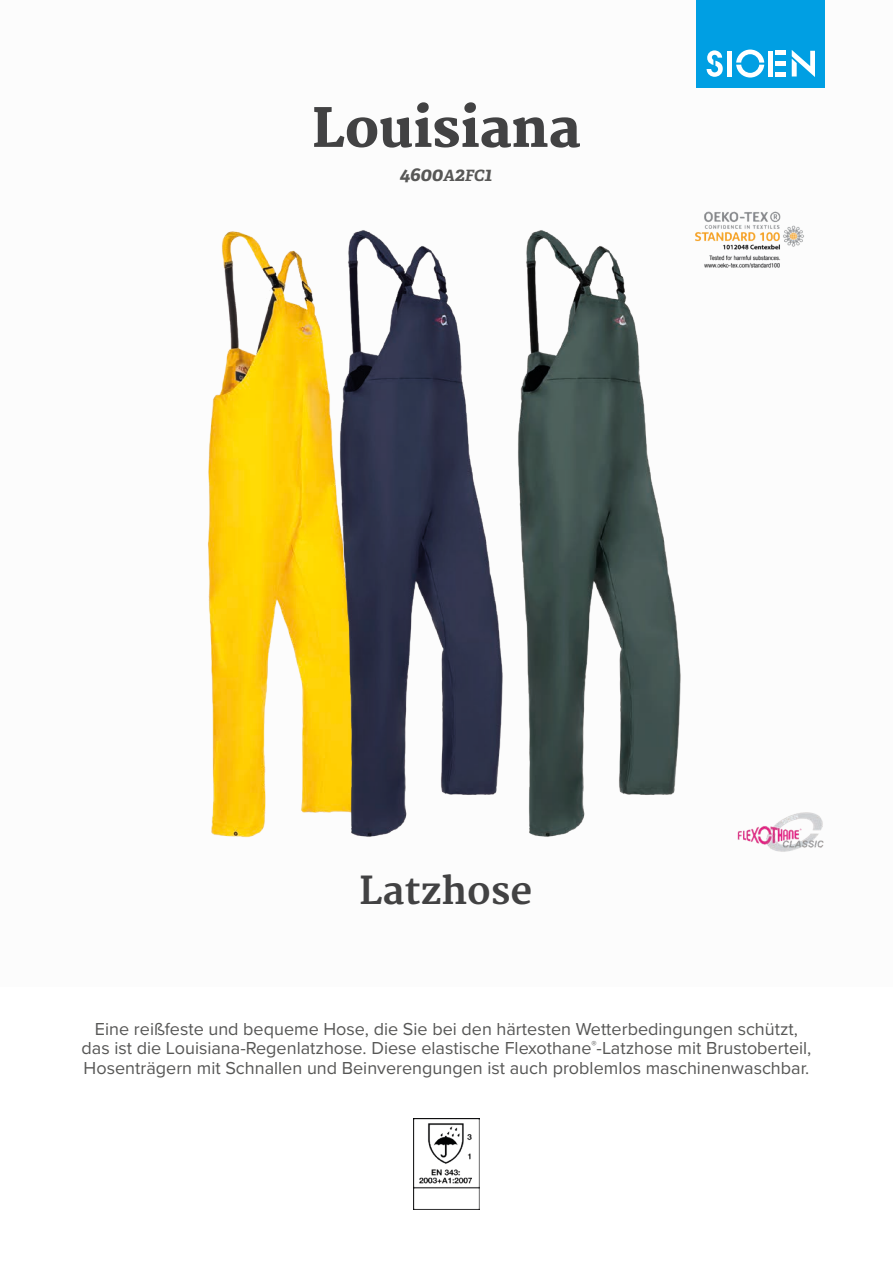
<style>
.page{position:relative;width:893px;height:1263px;background:#fff}
.page>*{position:absolute;margin:0;border:0;box-sizing:border-box;transform-origin:0 0}
.t1{font:800 52.5px "Merriweather";color:#424243}
.t2{font:700 37.5px "Merriweather";color:#424243}
.t3{font:italic 700 19.5px "Adelle PE";color:#575756}
.t4{font:18px/19.5px "Proxima Nova";color:#575756;text-align:center}
.s1{font-size:15.6px}
</style>
<div class="page">
<div style="left:697px;top:0;width:128px;height:88px;background:#009fe3"></div>
<svg style="left:707px;top:50px;width:16px;height:27px"></svg>
<svg style="left:736px;top:50px;width:28px;height:28px"></svg>
<div style="left:727px;top:51px;width:5px;height:26px;background:#fff"></div>
<div style="left:768px;top:51px;width:5px;height:26px;background:#fff"></div>
<div style="left:775px;top:72px;width:11px;height:5px;background:#fff"></div>
<div style="left:775px;top:61px;width:11px;height:5px;background:#fff"></div>
<hr style="left:775px;top:51px;width:11px;height:4px;background:#fff">
<svg style="left:792px;top:50px;width:23px;height:27px"></svg>
<img style="left:413px;top:1118px;width:67px;height:92px">
<img style="left:207px;top:231px;width:150px;height:607px">
<img style="left:357px;top:211px;width:467px;height:641px">
<h1 class="t1" style="left:312px;top:98px;width:270px">Louisiana</h1>
<p class="t3" style="left:400px;top:160px;width:94px">4600<span class="s1">A</span>2<span class="s1">FC</span>1</p>
<h2 class="t2" style="left:359px;top:869px;width:175px">Latzhose</h2>
<p class="t4" style="left:82px;top:1018px;width:731px">Eine reißfeste und bequeme Hose, die Sie bei den härtesten Wetterbedingungen schützt, das ist die Louisiana-Regenlatzhose. Diese elastische Flexothane<sup>®</sup>-Latzhose mit Brustoberteil,<br>Hosenträgern mit Schnallen und Beinverengungen ist auch problemlos maschinenwaschbar.</p>
</div>
